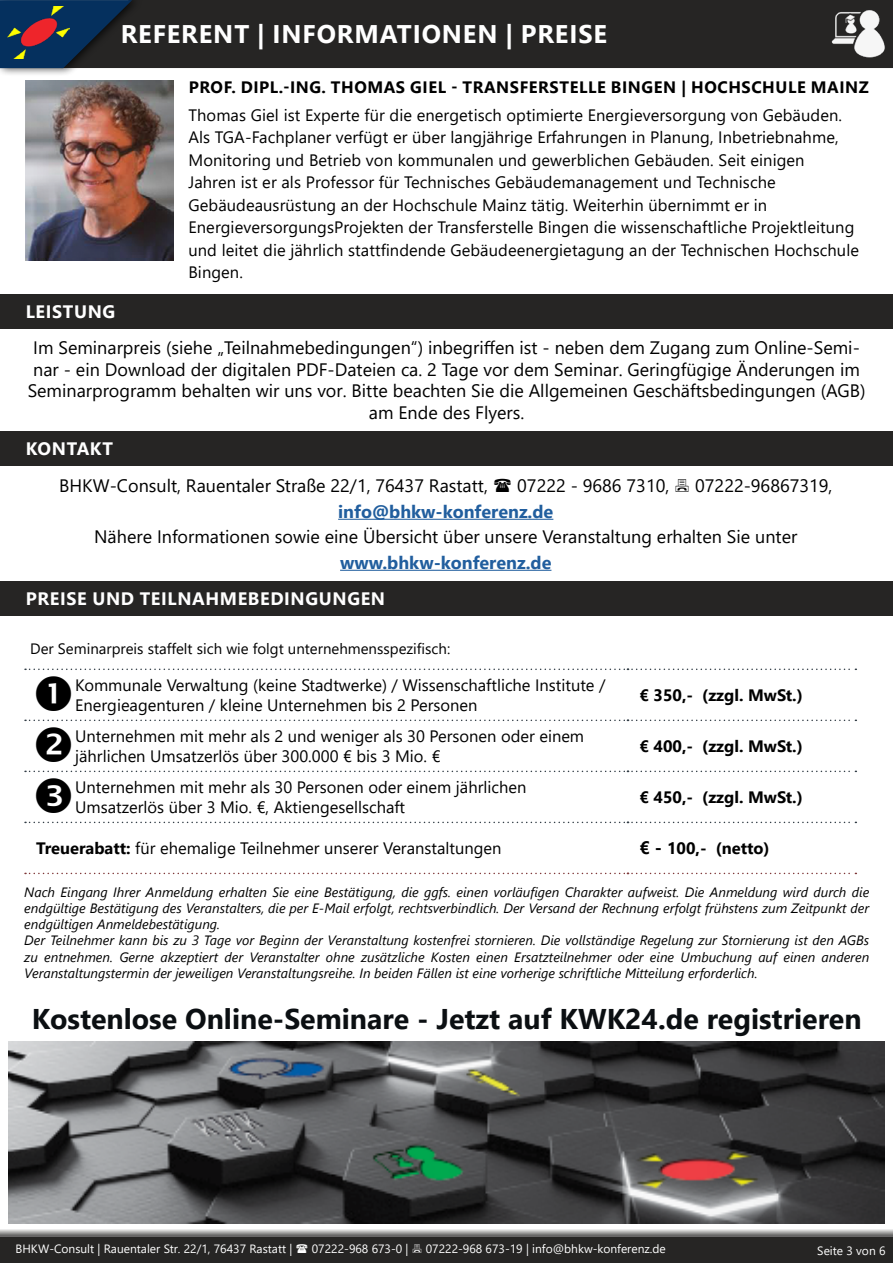
<style>
.page{position:relative;width:893px;height:1263px;background:#fff}
.page>*{position:absolute;margin:0;border:0;box-sizing:border-box;transform-origin:0 0}
.t1{font:700 28.5px "Segoe UI";color:#0b0f12}
.t2{font:700 25.5px "Segoe UI";letter-spacing:.035em;color:#fff}
.t3{font:18px/21.6px "Segoe UI";color:#000;text-align:center}
.t4{font:700 18px "Segoe UI";letter-spacing:.035em;color:#fff}
.t5{font:700 18px "Segoe UI";color:#215e9e}
.t6{font:16.5px/22.5px "Segoe UI";letter-spacing:.005em;color:#000}
.t7{font:700 16.5px "Segoe UI";color:#000}
.t8{font:700 16.5px "Segoe UI";letter-spacing:.035em;color:#000}
.t9{font:15px "Segoe UI";color:#000}
.t10{font:italic 13.5px/16.2px "Segoe UI";color:#000}
.t11{font:12px "Segoe UI";color:#fff}
.s1{font-weight:700}
.s2{font-size:18px}
</style>
<div class="page">
<div style="left:0;top:1237px;width:893px;height:26px;background:#262524"></div>
<div style="left:144px;top:0;width:749px;height:68px;background:#262524"></div>
<div style="left:0;top:0;width:144px;height:77px;background:#000;opacity:.75"></div>
<svg style="left:0;top:0;width:132px;height:68px;background:#112a45"></svg>
<img style="left:8px;top:6px;width:61px;height:52px">
<img style="left:826px;top:0;width:67px;height:67px">
<img style="left:25px;top:81px;width:148px;height:179px">
<div style="left:0;top:581px;width:893px;height:34px;background:#262524"></div>
<div style="left:0;top:294px;width:893px;height:34px;background:#262524"></div>
<div style="left:0;top:431px;width:893px;height:35px;background:#262524"></div>
<hr style="left:338px;top:519px;width:215px;height:1px;background:#215e9e">
<hr style="left:340px;top:570px;width:211px;height:1px;background:#215e9e">
<svg style="left:25px;top:873px;width:831px;height:1px"></svg>
<svg style="left:25px;top:822px;width:831px;height:1px"></svg>
<img style="left:9px;top:1041px;width:876px;height:183px">
<svg style="left:0;top:1229px;width:893px;height:8px;background:#9f9e9e"></svg>
<svg style="left:25px;top:668px;width:831px;height:3px"></svg>
<svg style="left:25px;top:720px;width:831px;height:2px"></svg>
<svg style="left:25px;top:771px;width:831px;height:2px"></svg>
<h2 class="t2" style="left:121px;top:10px;width:488px">REFERENT | INFORMATIONEN | PREISE</h2>
<p class="t8" style="left:189px;top:71px;width:682px">PROF. DIPL.-ING. THOMAS GIEL - TRANSFERSTELLE BINGEN | HOCHSCHULE MAINZ</p>
<p class="t6" style="left:188px;top:102px;width:672px">Thomas Giel ist Experte für die energetisch optimierte Energieversorgung von Gebäuden.<br>Als TGA-Fachplaner verfügt er über langjährige Erfahrungen in Planung, Inbetriebnahme, Monitoring und Betrieb von kommunalen und gewerblichen Gebäuden. Seit einigen<br>Jahren ist er als Professor für Technisches Gebäudemanagement und Technische Gebäudeausrüstung an der Hochschule Mainz tätig. Weiterhin übernimmt er in EnergieversorgungsProjekten der Transferstelle Bingen die wissenschaftliche Projektleitung und leitet die jährlich stattfindende Gebäudeenergietagung an der Technischen Hochschule Bingen.</p>
<p class="t4" style="left:26px;top:294px;width:91px">LEISTUNG</p>
<p class="t3" style="left:28px;top:335px;width:839px">Im Seminarpreis (siehe „Teilnahmebedingungen“) inbegriffen ist - neben dem Zugang zum Online-Semi&shy;nar - ein Download der digitalen PDF-Dateien ca. 2 Tage vor dem Seminar. Geringfügige Änderungen im Seminarprogramm behalten wir uns vor. Bitte beachten Sie die Allgemeinen Geschäftsbedingungen (AGB) am Ende des Flyers.</p>
<p class="t4" style="left:26px;top:432px;width:89px">KONTAKT</p>
<p class="t3" style="left:59px;top:473px;width:430px">BHKW-Consult, Rauentaler Straße 22/1, 76437 Rastatt,</p>
<p class="t3" style="left:517px;top:473px;width:154px">07222 - 9686 7310,</p>
<p class="t3" style="left:695px;top:473px;width:139px">07222-96867319,</p>
<p class="t5" style="left:338px;top:494px;width:217px">info@bhkw-konferenz.de</p>
<p class="t3" style="left:94px;top:524px;width:705px">Nähere Informationen sowie eine Übersicht über unsere Veranstaltung erhalten Sie unter</p>
<p class="t5" style="left:340px;top:545px;width:213px">www.bhkw-konferenz.de</p>
<p class="t4" style="left:26px;top:582px;width:361px">PREISE UND TEILNAHMEBEDINGUNGEN</p>
<p class="t9" style="left:30px;top:635px;width:421px">Der Seminarpreis staffelt sich wie folgt unternehmensspezifisch:</p>
<p class="t6" style="left:75px;top:674px;width:532px;line-height:19.8px">Kommunale Verwaltung (keine Stadtwerke) / Wissenschaftliche Institute /<br>Energieagenturen / kleine Unternehmen bis 2 Personen</p>
<p class="t7" style="left:639px;top:679px;width:165px">€ 350,- (zzgl. MwSt.)</p>
<p class="t6" style="left:75px;top:725px;width:510px;line-height:19.8px">Unternehmen mit mehr als 2 und weniger als 30 Personen oder einem jährlichen Umsatzerlös über 300.000 € bis 3 Mio. €</p>
<p class="t7" style="left:639px;top:730px;width:165px">€ 400,- (zzgl. MwSt.)</p>
<p class="t6" style="left:75px;top:776px;width:453px;line-height:19.8px">Unternehmen mit mehr als 30 Personen oder einem jährlichen<br>Umsatzerlös über 3 Mio. €, Aktiengesellschaft</p>
<p class="t7" style="left:639px;top:781px;width:165px">€ 450,- (zzgl. MwSt.)</p>
<p class="t6" style="left:36px;top:835px;width:467px"><span class="s1">Treuerabatt:</span> für ehemalige Teilnehmer unserer Veranstaltungen</p>
<p class="t7" style="left:639px;top:833px;width:132px"><span class="s2">€ -</span> 100,- (netto)</p>
<p class="t10" style="left:24px;top:882px;width:846px">Nach Eingang Ihrer Anmeldung erhalten Sie eine Bestätigung, die ggfs. einen vorläufigen Charakter aufweist. Die Anmeldung wird durch die endgültige Bestätigung des Veranstalters, die per E-Mail erfolgt, rechtsverbindlich. Der Versand der Rechnung erfolgt frühstens zum Zeitpunkt der endgültigen Anmeldebestätigung.<br>Der Teilnehmer kann bis zu 3 Tage vor Beginn der Veranstaltung kostenfrei stornieren. Die vollständige Regelung zur Stornierung ist den AGBs zu entnehmen. Gerne akzeptiert der Veranstalter ohne zusätzliche Kosten einen Ersatzteilnehmer oder eine Umbuchung auf einen anderen Veranstaltungstermin der jeweiligen Veranstaltungsreihe. In beiden Fällen ist eine vorherige schriftliche Mitteilung erforderlich.</p>
<h1 class="t1" style="left:32px;top:992px;width:831px">Kostenlose Online-Seminare - Jetzt auf KWK24.de registrieren</h1>
<p class="t11" style="left:16px;top:1237px;width:278px">BHKW-Consult | Rauentaler Str. 22/1, 76437 Rastatt |</p>
<p class="t11" style="left:312px;top:1237px;width:98px">07222-968 673-0 |</p>
<p class="t11" style="left:426px;top:1237px;width:242px">07222-968 673-19 | info@bhkw-konferenz.de</p>
<p class="t11" style="left:817px;top:1239px;width:70px">Seite 3 von 6</p>
</div>
